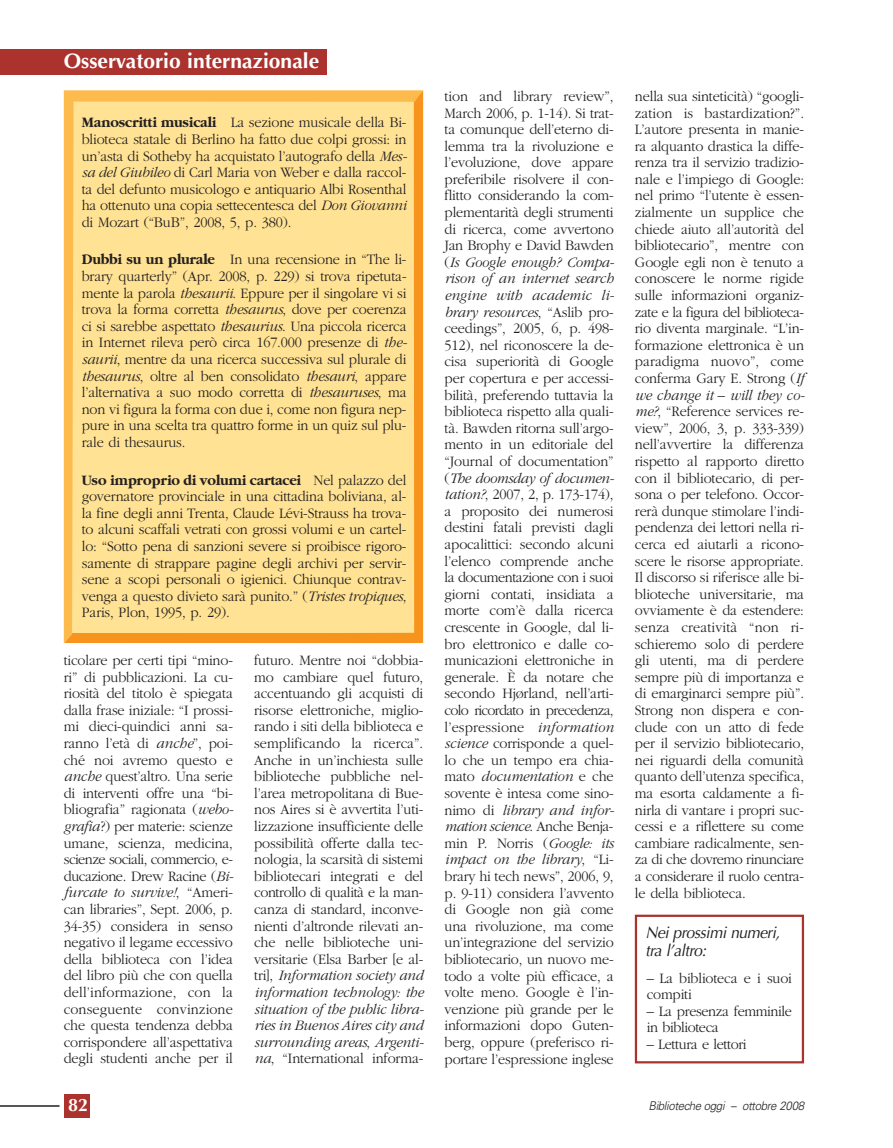
<style>
.page{position:relative;width:893px;height:1148px;background:#fff}
.page>*{position:absolute;margin:0;border:0;box-sizing:border-box;transform-origin:0 0}
.t1{font:700 21px "Optima";color:#fff}
.t2{font:700 18px "Optima";color:#fff}
.t3{font:italic 16.5px/18px "Optima";letter-spacing:-.03em;color:#231f20;scale:.95 1}
.t4{font:300 15px/16.6px "Garamond";letter-spacing:-.01em;color:#231f20;text-align:justify;scale:.95 1}
.t5{font:italic 300 12px "Univers";letter-spacing:-.03em;color:#231f20;scale:.95 1}
.s1{font-weight:700}
.s2{font-style:italic}
</style>
<div class="page">
<hr style="left:0;top:1105px;width:60px;height:1px;background:#231f20">
<div style="left:64px;top:1094px;width:26px;height:23px;background:#ac322e"></div>
<div style="left:0;top:49px;width:327px;height:25px;background:#ac322e"></div>
<svg style="left:64px;top:90px;width:359px;height:553px;background:#fedc8a"></svg>
<div style="left:634px;top:914px;width:170px;height:149px;border:2px solid #ac322e"></div>
<h1 class="t1" style="left:64px;top:52px;width:257px">Osservatorio internazionale</h1>
<p class="t4" style="left:82px;top:115px;width:344px"><span class="s1">Manoscritti musicali</span> La sezione musicale della Bi&shy;blioteca statale di Berlino ha fatto due colpi grossi: in un’asta di Sotheby ha acquistato l’autografo della <span class="s2">Mes&shy;sa del Giubileo</span> di Carl Maria von Weber e dalla raccol&shy;ta del defunto musicologo e antiquario Albi Rosenthal ha ottenuto una copia settecentesca del <span class="s2">Don Giovanni </span>di Mozart (“BuB”, 2008, 5, p. 380).</p>
<p class="t4" style="left:82px;top:252px;width:344px"><span class="s1">Dubbi su un plurale</span> In una recensione in “The li&shy;brary quarterly” (Apr. 2008, p. 229) si trova ripetuta&shy;mente la parola <span class="s2">thesaurii</span>. Eppure per il singolare vi si trova la forma corretta <span class="s2">thesaurus</span>, dove per coerenza ci si sarebbe aspettato <span class="s2">thesaurius</span>. Una piccola ricerca in Internet rileva però circa 167.000 presenze di <span class="s2">the&shy;saurii</span>, mentre da una ricerca successiva sul plurale di <span class="s2">thesaurus</span>, oltre al ben consolidato <span class="s2">thesauri</span>, appare l’alternativa a suo modo corretta di <span class="s2">thesauruses</span>, ma non vi figura la forma con due i, come non figura nep&shy;pure in una scelta tra quattro forme in un quiz sul plu&shy;rale di thesaurus.</p>
<p class="t4" style="left:82px;top:473px;width:343px"><span class="s1">Uso improprio di volumi cartacei</span> Nel palazzo del governatore provinciale in una cittadina boliviana, al&shy;la fine degli anni Trenta, Claude Lévi-Strauss ha trova&shy;to alcuni scaffali vetrati con grossi volumi e un cartel&shy;lo: “Sotto pena di sanzioni severe si proibisce rigoro&shy;samente di strappare pagine degli archivi per servir&shy;sene a scopi personali o igienici. Chiunque contrav&shy;venga a questo divieto sarà punito.” (<span class="s2">Tristes tropiques</span>, Paris, Plon, 1995, p. 29).</p>
<p class="t4" style="left:64px;top:653px;width:180px">ticolare per certi tipi “mino&shy;ri” di pubblicazioni. La cu&shy;riosità del titolo è spiegata dalla frase iniziale: “I prossi&shy;mi dieci-quindici anni sa&shy;ranno l’età di <span class="s2">anche</span>”, poi&shy;ché noi avremo questo e <span class="s2">anche</span> quest’altro. Una serie di interventi offre una “bi&shy;bliografia” ragionata (<span class="s2">webo&shy;grafia</span>?) per materie: scienze umane, scienza, medicina, scienze sociali, commercio, e&shy;ducazione. Drew Racine (<span class="s2">Bi&shy;furcate to survive!</span>, “Ameri&shy;can libraries”, Sept. 2006, p.<br>34-35) considera in senso negativo il legame eccessivo della biblioteca con l’idea del libro più che con quella dell’informazione, con la conseguente convinzione che questa tendenza debba corrispondere all’aspettativa degli studenti anche per il</p>
<p class="t4" style="left:254px;top:653px;width:180px">futuro. Mentre noi “dobbia&shy;mo cambiare quel futuro, accentuando gli acquisti di risorse elettroniche, miglio&shy;rando i siti della biblioteca e semplificando la ricerca”.<br>Anche in un’inchiesta sulle biblioteche pubbliche nel&shy;l’area metropolitana di Bue&shy;nos Aires si è avvertita l’uti&shy;lizzazione insufficiente delle possibilità offerte dalla tec&shy;nologia, la scarsità di sistemi bibliotecari integrati e del controllo di qualità e la man&shy;canza di standard, inconve&shy;nienti d’altronde rilevati an&shy;che nelle biblioteche uni&shy;versitarie (Elsa Barber [e al&shy;tri], <span class="s2">Information society and information technology: the situation of the public libra&shy;ries in Buenos Aires city and surrounding areas</span>, <span class="s2">Argenti&shy;na</span>, “International informa-</p>
<p class="t4" style="left:444px;top:89px;width:180px">tion and library review”, March 2006, p. 1-14). Si trat&shy;ta comunque dell’eterno di&shy;lemma tra la rivoluzione e l’evoluzione, dove appare preferibile risolvere il con&shy;flitto considerando la com&shy;plementarità degli strumenti di ricerca, come avvertono Jan Brophy e David Bawden (<span class="s2">Is Google enough? Compa&shy;rison of an internet search engine with academic li&shy;brary resources</span>, “Aslib pro&shy;ceedings”, 2005, 6, p. 498- 512), nel riconoscere la de&shy;cisa superiorità di Google per copertura e per accessi&shy;bilità, preferendo tuttavia la biblioteca rispetto alla quali&shy;tà. Bawden ritorna sull’argo&shy;mento in un editoriale del “Journal of documentation” (<span class="s2">The doomsday of documen&shy;tation?</span>, 2007, 2, p. 173-174), a proposito dei numerosi destini fatali previsti dagli apocalittici: secondo alcuni l’elenco comprende anche la documentazione con i suoi giorni contati, insidiata a morte com’è dalla ricerca crescente in Google, dal li&shy;bro elettronico e dalle co&shy;municazioni elettroniche in generale. È da notare che secondo Hjørland, nell’arti&shy;colo ricordato in precedenza, l’espressione <span class="s2">information science</span> corrisponde a quel&shy;lo che un tempo era chia&shy;mato <span class="s2">documentation</span> e che sovente è intesa come sino&shy;nimo di <span class="s2">library and infor&shy;mation science</span>. Anche Benja&shy;min P. Norris (<span class="s2">Google: its impact on the library</span>, “Li&shy;brary hi tech news”, 2006, 9, p. 9-11) considera l’avvento di Google non già come una rivoluzione, ma come un’integrazione del servizio bibliotecario, un nuovo me&shy;todo a volte più efficace, a volte meno. Google è l’in&shy;venzione più grande per le informazioni dopo Guten&shy;berg, oppure (preferisco ri&shy;portare l’espressione inglese</p>
<p class="t4" style="left:635px;top:89px;width:180px">nella sua sinteticità) “googli&shy;zation is bastardization?”.<br>L’autore presenta in manie&shy;ra alquanto drastica la diffe&shy;renza tra il servizio tradizio&shy;nale e l’impiego di Google: nel primo “l’utente è essen&shy;zialmente un supplice che chiede aiuto all’autorità del bibliotecario”, mentre con Google egli non è tenuto a conoscere le norme rigide sulle informazioni organiz&shy;zate e la figura del biblioteca&shy;rio diventa marginale. “L’in&shy;formazione elettronica è un paradigma nuovo”, come conferma Gary E. Strong (<span class="s2">If we change it – will they co&shy;me?</span>, “Reference services re&shy;view”, 2006, 3, p. 333-339) nell’avvertire la differenza rispetto al rapporto diretto con il bibliotecario, di per&shy;sona o per telefono. Occor&shy;rerà dunque stimolare l’indi&shy;pendenza dei lettori nella ri&shy;cerca ed aiutarli a ricono&shy;scere le risorse appropriate.<br>Il discorso si riferisce alle bi&shy;blioteche universitarie, ma ovviamente è da estendere: senza creatività “non ri&shy;schieremo solo di perdere gli utenti, ma di perdere sempre più di importanza e di emarginarci sempre più”.<br>Strong non dispera e con&shy;clude con un atto di fede per il servizio bibliotecario, nei riguardi della comunità quanto dell’utenza specifica, ma esorta caldamente a fi&shy;nirla di vantare i propri suc&shy;cessi e a riflettere su come cambiare radicalmente, sen&shy;za di che dovremo rinunciare a considerare il ruolo centra&shy;le della biblioteca.</p>
<p class="t3" style="left:645px;top:925px;width:143px">Nei prossimi numeri, tra l’altro:</p>
<p class="t4" style="left:646px;top:970px;width:154px">– La biblioteca e i suoi compiti</p>
<p class="t4" style="left:646px;top:1004px;width:154px">– La presenza femminile in biblioteca</p>
<p class="t4" style="left:646px;top:1037px;width:107px">– Lettura e lettori</p>
<p class="t2" style="left:68px;top:1097px;width:22px">82</p>
<p class="t5" style="left:648px;top:1100px;width:165px">Biblioteche oggi – ottobre 2008</p>
</div>
